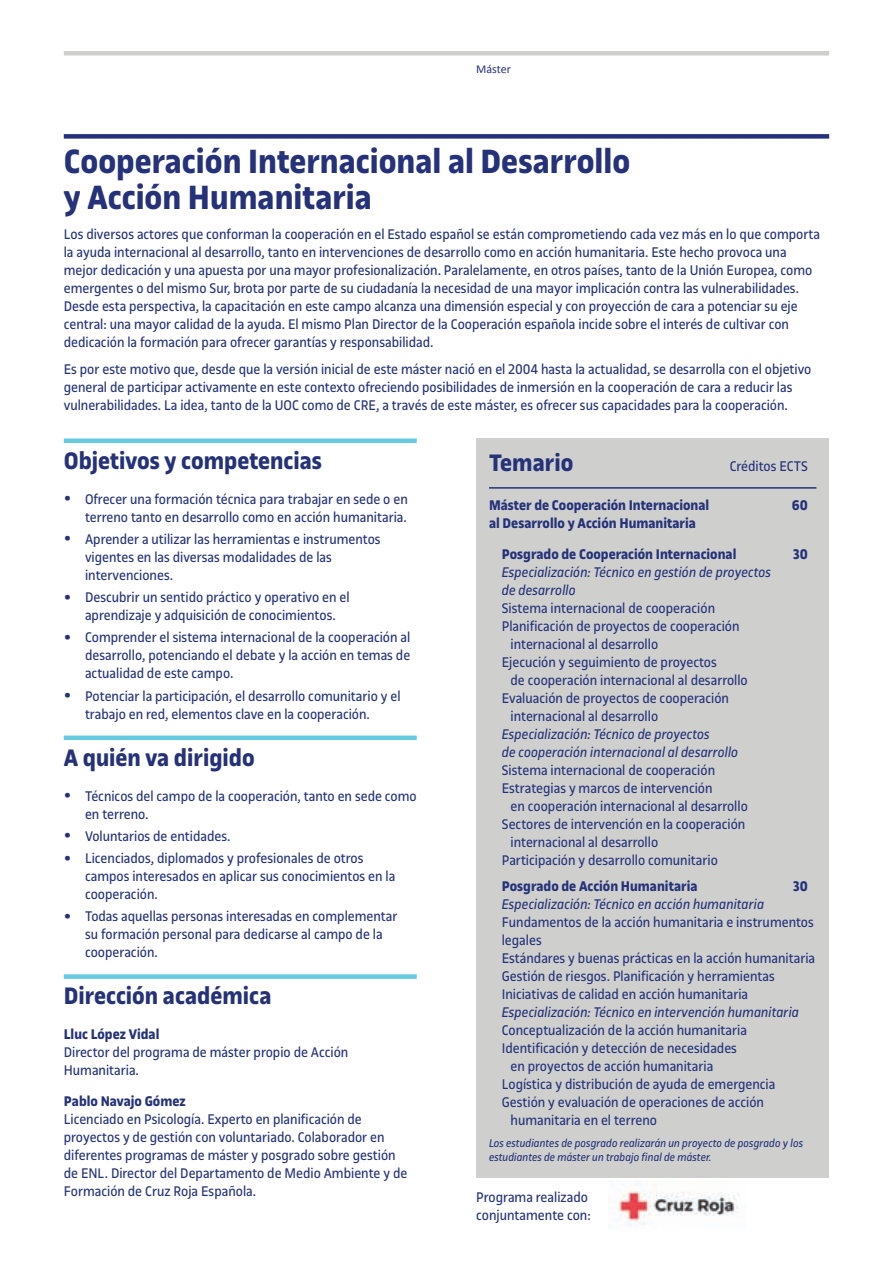
<style>
.page{position:relative;width:893px;height:1263px;background:#fff}
.page>*{position:absolute;margin:0;border:0;box-sizing:border-box;transform-origin:0 0}
.t1{font:700 36px/36px "UOC Sans";color:#253279}
.t2{font:700 25.5px "UOC Sans";color:#253279}
.t3{font:15px/18px "UOC Sans";color:#253279}
.t4{font:italic 15px/18px "UOC Sans";color:#253279}
.t5{font:700 15px/30.8px "UOC Sans";color:#253279}
.t6{font:italic 12px/13.5px "UOC Sans";color:#253279}
.t7{font:12px "Calibri";color:#253279}
.s1{font-weight:700;font-size:19.5px}
</style>
<div class="page">
<div style="left:64px;top:51px;width:765px;height:5px;background:#cfd0ce"></div>
<div style="left:476px;top:438px;width:353px;height:740px;background:#cfd0ce"></div>
<div style="left:64px;top:438px;width:353px;height:5px;background:#67cbdf"></div>
<div style="left:64px;top:735px;width:353px;height:5px;background:#67cbdf"></div>
<div style="left:64px;top:974px;width:353px;height:5px;background:#67cbdf"></div>
<hr style="left:489px;top:487px;width:327px;height:2px;background:#253279">
<div style="left:64px;top:134px;width:765px;height:5px;background:#253279"></div>
<img style="left:618px;top:1182px;width:120px;height:45px">
<p class="t7" style="left:476px;top:61px;width:36px">Máster</p>
<h1 class="t1" style="left:64px;top:143px;width:568px">Cooperación Internacional al Desarrollo y Acción Humanitaria</h1>
<p class="t3" style="left:64px;top:226px;width:758px">Los diversos actores que conforman la cooperación en el Estado español se están comprometiendo cada vez más en lo que comporta la ayuda internacional al desarrollo, tanto en intervenciones de desarrollo como en acción humanitaria. Este hecho provoca una mejor dedicación y una apuesta por una mayor profesionalización. Paralelamente, en otros países, tanto de la Unión Europea, como emergentes o del mismo Sur, brota por parte de su ciudadanía la necesidad de una mayor implicación contra las vulnerabilidades.<br>Desde esta perspectiva, la capacitación en este campo alcanza una dimensión especial y con proyección de cara a potenciar su eje central: una mayor calidad de la ayuda. El mismo Plan Director de la Cooperación española incide sobre el interés de cultivar con dedicación la formación para ofrecer garantías y responsabilidad.</p>
<p class="t3" style="left:64px;top:360px;width:749px">Es por este motivo que, desde que la versión inicial de este máster nació en el 2004 hasta la actualidad, se desarrolla con el objetivo general de participar activamente en este contexto ofreciendo posibilidades de inmersión en la cooperación de cara a reducir las vulnerabilidades. La idea, tanto de la UOC como de CRE, a través de este máster, es ofrecer sus capacidades para la cooperación.</p>
<h2 class="t2" style="left:64px;top:446px;width:260px">Objetivos y competencias</h2>
<p class="t3" style="left:64px;top:490px;width:345px;text-align:right"><span class="s1">•</span> Ofrecer una formación técnica para trabajar en sede o en terreno tanto en desarrollo como en acción humanitaria.</p>
<p class="t3" style="left:85px;top:530px;width:297px;text-indent:-21px"><span class="s1">•</span> Aprender a utilizar las herramientas e instrumentos vigentes en las diversas modalidades de las intervenciones.</p>
<p class="t3" style="left:64px;top:588px;width:287px;text-align:center"><span class="s1">•</span> Descubrir un sentido práctico y operativo en el aprendizaje y adquisición de conocimientos.</p>
<p class="t3" style="left:85px;top:628px;width:327px;text-align:justify;text-indent:-21px"><span class="s1">•</span> Comprender el sistema internacional de la cooperación al desarrollo, potenciando el debate y la acción en temas de actualidad de este campo.</p>
<p class="t3" style="left:85px;top:687px;width:317px;text-indent:-21px"><span class="s1">•</span> Potenciar la participación, el desarrollo comunitario y el trabajo en red, elementos clave en la cooperación.</p>
<h2 class="t2" style="left:64px;top:743px;width:192px">A quién va dirigido</h2>
<p class="t3" style="left:85px;top:787px;width:333px;text-indent:-21px"><span class="s1">•</span> Técnicos del campo de la cooperación, tanto en sede como en terreno.</p>
<p class="t3" style="left:64px;top:827px;width:168px"><span class="s1">•</span> Voluntarios de entidades.</p>
<p class="t3" style="left:85px;top:849px;width:312px;text-indent:-21px"><span class="s1">•</span> Licenciados, diplomados y profesionales de otros campos interesados en aplicar sus conocimientos en la cooperación.</p>
<p class="t3" style="left:85px;top:908px;width:314px;text-indent:-21px"><span class="s1">•</span> Todas aquellas personas interesadas en complementar su formación personal para dedicarse al campo de la cooperación.</p>
<h2 class="t2" style="left:64px;top:981px;width:209px">Dirección académica</h2>
<p class="t5" style="left:64px;top:1019px;width:97px">Lluc López Vidal</p>
<p class="t3" style="left:64px;top:1044px;width:286px">Director del programa de máster propio de Acción<br>Humanitaria.</p>
<p class="t5" style="left:64px;top:1086px;width:123px">Pablo Navajo Gómez</p>
<p class="t3" style="left:64px;top:1110px;width:345px">Licenciado en Psicología. Experto en planificación de proyectos y de gestión con voluntariado. Colaborador en diferentes programas de máster y posgrado sobre gestión de ENL. Director del Departamento de Medio Ambiente y de Formación de Cruz Roja Española.</p>
<h2 class="t2" style="left:489px;top:448px;width:86px">Temario</h2>
<p class="t3" style="left:730px;top:457px;width:80px">Créditos ECTS</p>
<p class="t5" style="left:489px;top:490px;width:222px">Máster de Cooperación Internacional</p>
<p class="t5" style="left:792px;top:490px;width:18px">60</p>
<p class="t5" style="left:502px;top:508px;width:236px;text-indent:-13px">al Desarrollo y Acción Humanitaria<br>Posgrado de Cooperación Internacional</p>
<p class="t5" style="left:793px;top:538px;width:16px">30</p>
<p class="t4" style="left:502px;top:563px;width:271px">Especialización: Técnico en gestión de proyectos de desarrollo</p>
<p class="t3" style="left:502px;top:599px;width:215px">Sistema internacional de cooperación</p>
<p class="t3" style="left:502px;top:617px;width:239px">Planificación de proyectos de cooperación</p>
<p class="t3" style="left:511px;top:635px;width:149px">internacional al desarrollo</p>
<p class="t3" style="left:502px;top:653px;width:217px">Ejecución y seguimiento de proyectos</p>
<p class="t3" style="left:511px;top:671px;width:239px">de cooperación internacional al desarrollo</p>
<p class="t3" style="left:502px;top:689px;width:229px">Evaluación de proyectos de cooperación</p>
<p class="t3" style="left:511px;top:707px;width:149px">internacional al desarrollo</p>
<p class="t4" style="left:502px;top:725px;width:238px">Especialización: Técnico de proyectos<br>de cooperación internacional al desarrollo</p>
<p class="t3" style="left:502px;top:761px;width:215px">Sistema internacional de cooperación</p>
<p class="t3" style="left:502px;top:779px;width:212px">Estrategias y marcos de intervención</p>
<p class="t3" style="left:511px;top:797px;width:239px">en cooperación internacional al desarrollo</p>
<p class="t3" style="left:502px;top:815px;width:245px">Sectores de intervención en la cooperación</p>
<p class="t3" style="left:511px;top:833px;width:149px">internacional al desarrollo</p>
<p class="t3" style="left:502px;top:851px;width:218px">Participación y desarrollo comunitario</p>
<p class="t5" style="left:502px;top:871px;width:197px">Posgrado de Acción Humanitaria</p>
<p class="t5" style="left:793px;top:871px;width:16px">30</p>
<p class="t4" style="left:502px;top:895px;width:264px">Especialización: Técnico en acción humanitaria</p>
<p class="t3" style="left:502px;top:913px;width:315px">Fundamentos de la acción humanitaria e instrumentos legales<br>Estándares y buenas prácticas en la acción humanitaria Gestión de riesgos. Planificación y herramientas Iniciativas de calidad en acción humanitaria</p>
<p class="t4" style="left:502px;top:1003px;width:299px">Especialización: Técnico en intervención humanitaria</p>
<p class="t3" style="left:502px;top:1021px;width:247px">Conceptualización de la acción humanitaria</p>
<p class="t3" style="left:502px;top:1039px;width:237px">Identificación y detección de necesidades</p>
<p class="t3" style="left:511px;top:1057px;width:204px">en proyectos de acción humanitaria</p>
<p class="t3" style="left:502px;top:1075px;width:275px">Logística y distribución de ayuda de emergencia</p>
<p class="t3" style="left:502px;top:1093px;width:264px">Gestión y evaluación de operaciones de acción</p>
<p class="t3" style="left:511px;top:1111px;width:148px">humanitaria en el terreno</p>
<p class="t6" style="left:489px;top:1137px;width:316px">Los estudiantes de posgrado realizarán un proyecto de posgrado y los estudiantes de máster un trabajo final de máster.</p>
<p class="t3" style="left:476px;top:1189px;width:116px">Programa realizado conjuntamente con:</p>
</div>
